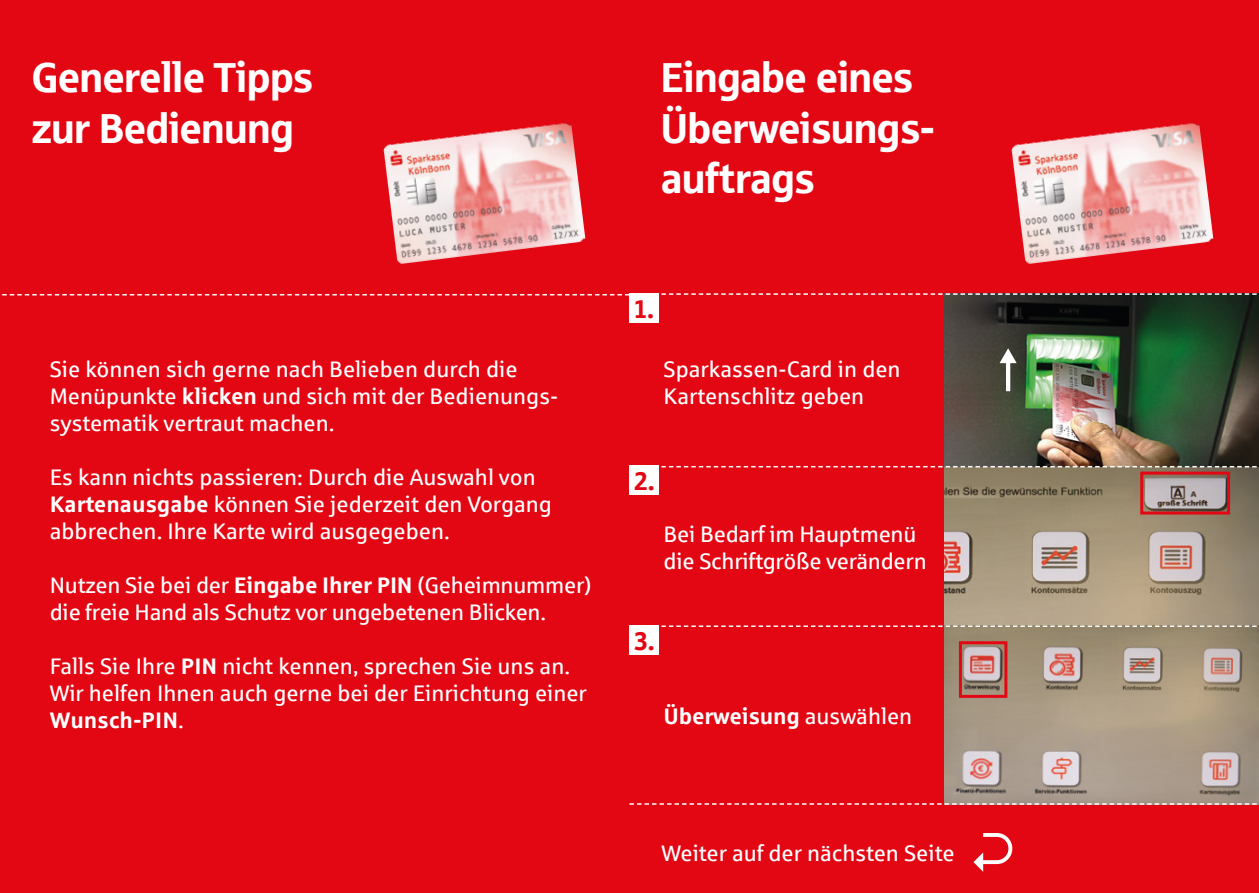
<style>
.page{position:relative;width:1259px;height:893px;background:#e30613}
.page>*{position:absolute;margin:0;border:0;box-sizing:border-box;transform-origin:0 0}
.t1{font:42px/50.4px "Sparkasse Head";color:#fff}
.t2{font:25.8px "Sparkasse Head";color:#e30613}
.t3{font:22.5px/27px "Sparkasse Rg";color:#fff}
.t4{font:700 22.5px "Sparkasse Rg";letter-spacing:-.01em;color:#fff}
.s1{font-weight:700}
.s2{font-weight:400}
</style>
<div class="page">
<img style="left:944px;top:295px;width:315px;height:330px">
<div style="left:1140px;top:472px;width:90px;height:42px;border:3px solid #e30613"></div>
<div style="left:629px;top:466px;width:29px;height:29px;background:#fff"></div>
<div style="left:629px;top:293px;width:29px;height:29px;background:#fff"></div>
<svg style="left:999px;top:348px;width:17px;height:43px"></svg>
<img style="left:1011px;top:123px;width:202px;height:141px">
<svg style="left:973px;top:833px;width:39px;height:39px"></svg>
<svg style="left:944px;top:627px;width:314px;height:176px;background:#ab9a88"></svg>
<div style="left:959px;top:641px;width:48px;height:57px;border:3px solid #e30613"></div>
<div style="left:629px;top:625px;width:29px;height:30px;background:#fff"></div>
<img style="left:383px;top:123px;width:202px;height:141px">
<hr style="left:1258px;top:625px;width:1px;height:180px;background:#000">
<svg style="left:2px;top:294px;width:627px;height:1px"></svg>
<svg style="left:661px;top:466px;width:598px;height:1px"></svg>
<svg style="left:661px;top:293px;width:598px;height:2px"></svg>
<svg style="left:661px;top:625px;width:598px;height:2px"></svg>
<svg style="left:629px;top:803px;width:630px;height:2px"></svg>
<h1 class="t1" style="left:32px;top:51px;width:283px">Generelle Tipps zur Bedienung</h1>
<h1 class="t1" style="left:661px;top:51px;width:275px">Eingabe eines<br>Überweisungs&shy;auftrags</h1>
<p class="t3" style="left:50px;top:355px;width:510px">Sie können sich gerne nach Belieben durch die<br>Menüpunkte <span class="s1">klicken</span> und sich mit der Bedienungs&shy;systematik vertraut machen.</p>
<p class="t3" style="left:50px;top:463px;width:504px">Es kann nichts passieren: Durch die Auswahl von<br><span class="s1">Kartenausgabe</span> können Sie jederzeit den Vorgang abbrechen. Ihre Karte wird ausgegeben.</p>
<p class="t3" style="left:50px;top:571px;width:543px">Nutzen Sie bei der <span class="s1">Eingabe Ihrer PIN</span> (Geheimnummer) die freie Hand als Schutz vor ungebetenen Blicken.</p>
<p class="t3" style="left:50px;top:652px;width:539px">Falls Sie Ihre <span class="s1">PIN</span> nicht kennen, sprechen Sie uns an.<br>Wir helfen Ihnen auch gerne bei der Einrichtung einer<br><span class="s1">Wunsch-PIN</span>.</p>
<p class="t2" style="left:634px;top:292px;width:21px">1.</p>
<p class="t3" style="left:663px;top:355px;width:239px">Sparkassen-Card in den<br>Kartenschlitz geben</p>
<p class="t2" style="left:634px;top:464px;width:22px">2.</p>
<p class="t3" style="left:663px;top:520px;width:265px">Bei Bedarf im Hauptmenü die Schriftgröße verändern</p>
<p class="t2" style="left:634px;top:624px;width:22px">3.</p>
<p class="t4" style="left:663px;top:701px;width:250px">Überweisung <span class="s2">auswählen</span></p>
<p class="t3" style="left:661px;top:839px;width:295px">Weiter auf der nächsten Seite</p>
</div>
